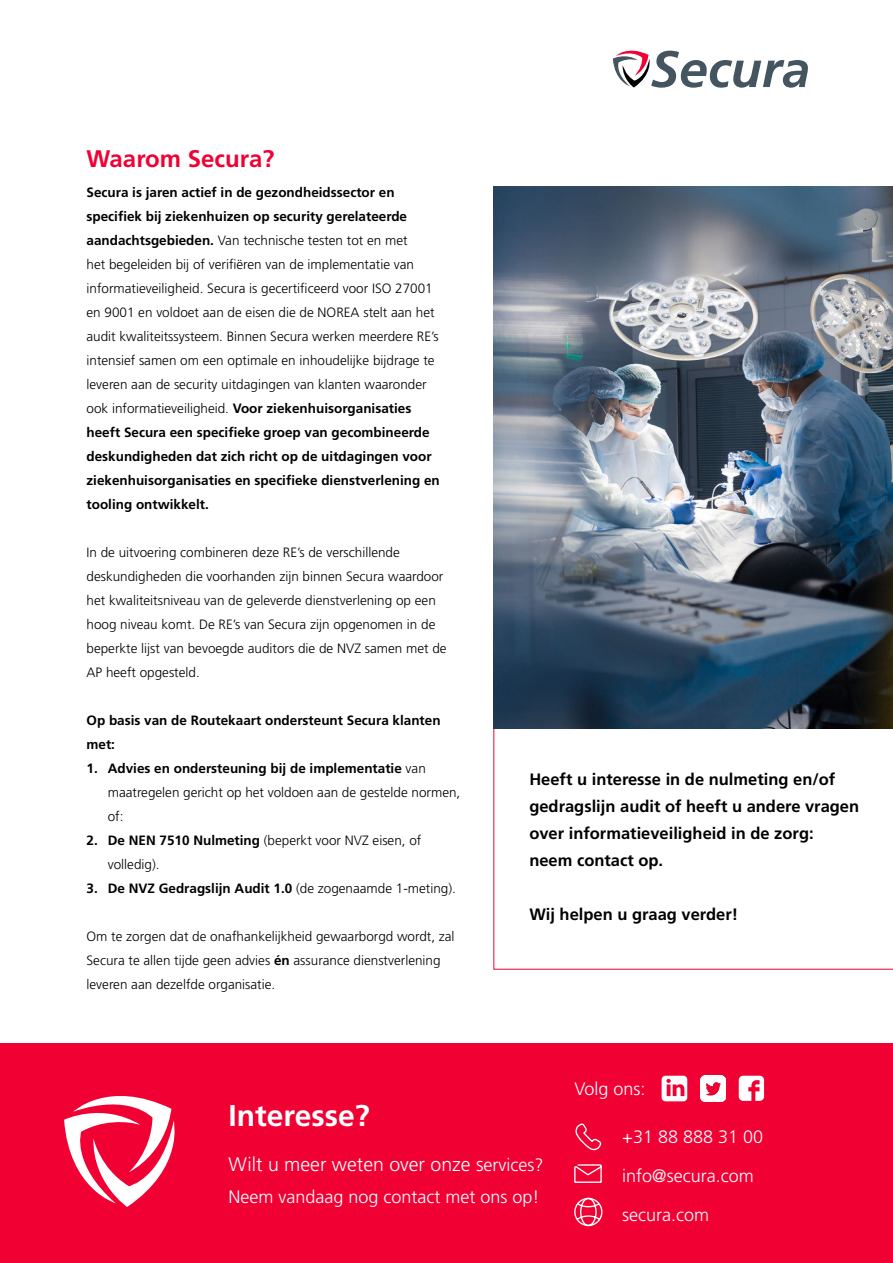
<style>
.page{position:relative;width:893px;height:1263px;background:#fff}
.page>*{position:absolute;margin:0;border:0;box-sizing:border-box;transform-origin:0 0}
.t1{font:700 30px "Frutiger LT Std";color:#fff}
.t2{font:700 24px "Frutiger LT Std";color:#f10034}
.t3{font:300 19.5px "Frutiger LT Std";color:#fff}
.t4{font:300 18px/39px "Frutiger LT Std";color:#fff}
.t5{font:700 16.5px/27px "Frutiger LT Std";color:#000}
.t6{font:300 13.5px/24px "Frutiger LT Std";color:#000}
.t7{font:700 13.5px/24px "Frutiger LT Std";color:#000}
.s1{font-weight:700}
.s2{font-weight:300}
.s3{font-size:18px}
</style>
<div class="page">
<svg style="left:493px;top:728px;width:400px;height:242px"></svg>
<svg style="left:613px;top:50px;width:195px;height:38px"></svg>
<img style="left:493px;top:187px;width:400px;height:541px">
<div style="left:0;top:1044px;width:893px;height:219px;background:#f10034"></div>
<svg style="left:64px;top:1096px;width:111px;height:111px"></svg>
<svg style="left:574px;top:1197px;width:29px;height:30px"></svg>
<svg style="left:574px;top:1164px;width:28px;height:19px"></svg>
<svg style="left:575px;top:1124px;width:27px;height:27px"></svg>
<svg style="left:662px;top:1076px;width:25px;height:25px"></svg>
<svg style="left:738px;top:1076px;width:26px;height:25px"></svg>
<img style="left:701px;top:1076px;width:25px;height:25px">
<h2 class="t2" style="left:87px;top:144px;width:190px">Waarom Secura?</h2>
<p class="t6" style="left:87px;top:180px;width:355px"><span class="s1">Secura is jaren actief in de gezondheidssector en specifiek bij ziekenhuizen op security gerelateerde aandachtsgebieden.</span> Van technische testen tot en met<br>het begeleiden bij of verifiëren van de implementatie van informatieveiligheid. Secura is gecertificeerd voor ISO 27001 en 9001 en voldoet aan de eisen die de NOREA stelt aan het audit kwaliteitssysteem. Binnen Secura werken meerdere RE’s intensief samen om een optimale en inhoudelijke bijdrage te leveren aan de security uitdagingen van klanten waaronder ook informatieveiligheid. <span class="s1">Voor ziekenhuisorganisaties heeft Secura een specifieke groep van gecombineerde deskundigheden dat zich richt op de uitdagingen voor ziekenhuisorganisaties en specifieke dienstverlening en tooling ontwikkelt.</span></p>
<p class="t6" style="left:87px;top:540px;width:362px">In de uitvoering combineren deze RE’s de verschillende deskundigheden die voorhanden zijn binnen Secura waardoor het kwaliteitsniveau van de geleverde dienstverlening op een hoog niveau komt. De RE’s van Secura zijn opgenomen in de beperkte lijst van bevoegde auditors die de NVZ samen met de AP heeft opgesteld.</p>
<p class="t7" style="left:87px;top:708px;width:356px">Op basis van de Routekaart ondersteunt Secura klanten met:</p>
<p class="t6" style="left:108px;top:756px;width:354px;text-indent:-21px"><span class="s1">1. Advies en ondersteuning bij de implementatie</span> van maatregelen gericht op het voldoen aan de gestelde normen, of:</p>
<p class="t6" style="left:108px;top:828px;width:315px;text-indent:-21px"><span class="s1">2. De NEN 7510 Nulmeting</span> (beperkt voor NVZ eisen, of volledig).</p>
<p class="t7" style="left:87px;top:876px;width:371px">3. De NVZ Gedragslijn Audit 1.0 <span class="s2">(de zogenaamde 1-meting).</span></p>
<p class="t6" style="left:87px;top:924px;width:370px">Om te zorgen dat de onafhankelijkheid gewaarborgd wordt, zal<br>Secura te allen tijde geen advies <span class="s1">én</span> assurance dienstverlening leveren aan dezelfde organisatie.</p>
<p class="t5" style="left:529px;top:765px;width:331px">Heeft u interesse in de nulmeting en/of gedragslijn audit of heeft u andere vragen over informatieveiligheid in de zorg: neem contact op.</p>
<p class="t5" style="left:529px;top:900px;width:210px">Wij helpen u graag verder!</p>
<h3 class="t4" style="left:574px;top:1069px;width:73px">Volg ons:</h3>
<h1 class="t1" style="left:229px;top:1098px;width:143px">Interesse?</h1>
<h3 class="t3" style="left:229px;top:1153px;width:317px">Wilt u meer weten over onze s<span class="s3">ervices?</span></h3>
<h3 class="t4" style="left:229px;top:1177px;width:313px">Neem vandaag nog contact met ons op!</h3>
<h3 class="t4" style="left:622px;top:1117px;width:142px">+31 88 888 31 00 info@secura.com secura.com</h3>
</div>
